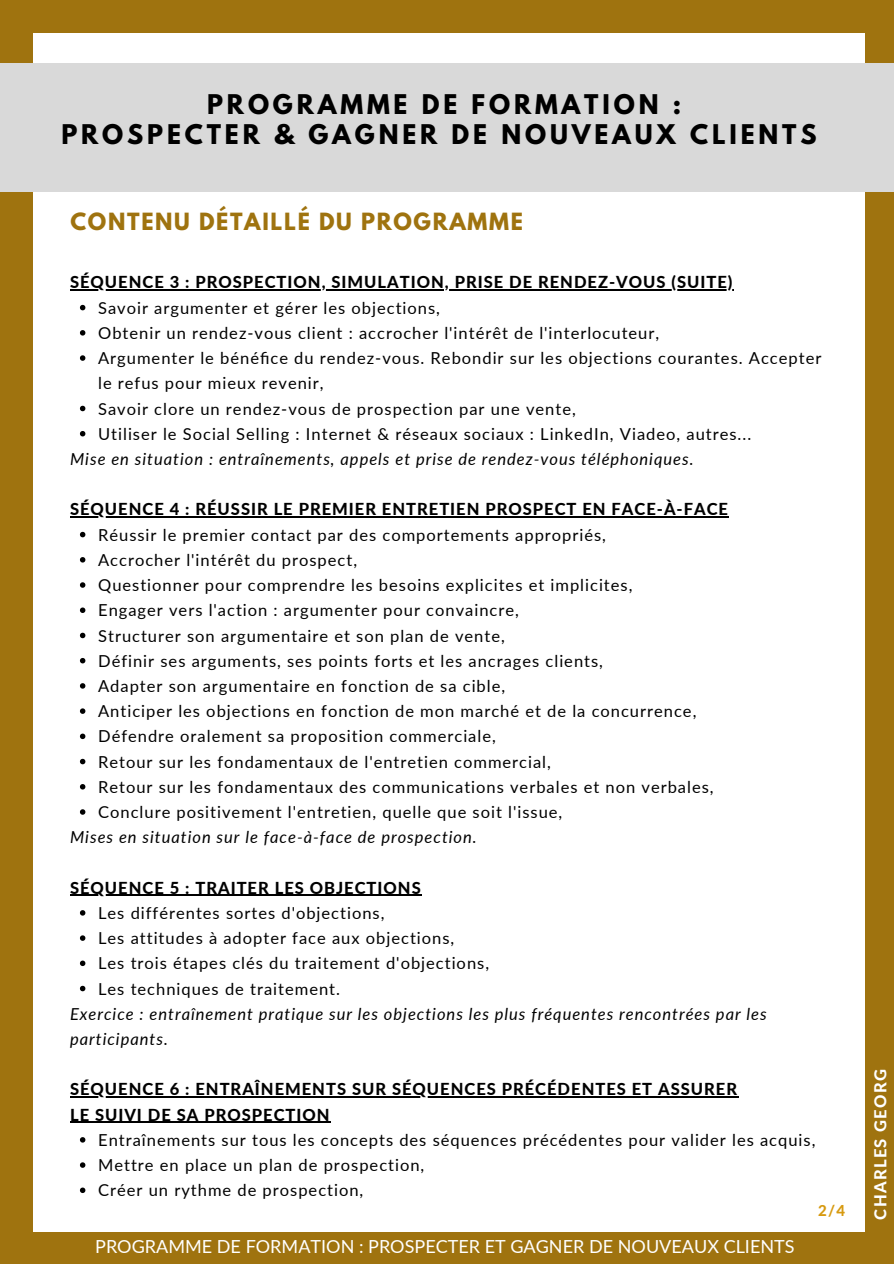
<style>
.page{position:relative;width:894px;height:1264px;background:#fff}
.page>*{position:absolute;margin:0;border:0;box-sizing:border-box;transform-origin:0 0}
.t1{font:700 24px "League Spartan";letter-spacing:.16em;color:#000}
.t2{font:700 21px "League Spartan";letter-spacing:.08em;color:#9f730f}
.t3{font:18px "Lato";color:#fff}
.t4{font:16.5px/25.2px "Lato";letter-spacing:.06em;color:#000}
.t5{font:800 16.5px "Lato";letter-spacing:.06em;color:#000}
.t6{font:italic 16.5px/25.2px "Lato";letter-spacing:.06em;color:#000}
.t7{font:800 16.5px "Lato";letter-spacing:.08em;color:#fff}
.t8{font:800 15px "Lato";color:#d79a10}
</style>
<div class="page">
<div style="left:0;top:0;width:893px;height:1263px;background:#9f730f"></div>
<div style="left:34px;top:33px;width:830px;height:1198px;background:#fff"></div>
<svg style="left:80px;top:305px;width:5px;height:5px"></svg>
<svg style="left:80px;top:330px;width:5px;height:5px"></svg>
<svg style="left:80px;top:355px;width:5px;height:6px"></svg>
<svg style="left:80px;top:406px;width:5px;height:5px"></svg>
<svg style="left:80px;top:431px;width:5px;height:5px"></svg>
<svg style="left:80px;top:532px;width:5px;height:5px"></svg>
<svg style="left:80px;top:557px;width:5px;height:5px"></svg>
<svg style="left:80px;top:582px;width:5px;height:5px"></svg>
<svg style="left:80px;top:607px;width:5px;height:6px"></svg>
<svg style="left:80px;top:632px;width:5px;height:6px"></svg>
<svg style="left:80px;top:658px;width:5px;height:5px"></svg>
<svg style="left:80px;top:683px;width:5px;height:5px"></svg>
<svg style="left:80px;top:708px;width:5px;height:6px"></svg>
<svg style="left:80px;top:733px;width:5px;height:6px"></svg>
<svg style="left:80px;top:758px;width:5px;height:6px"></svg>
<svg style="left:80px;top:784px;width:5px;height:5px"></svg>
<svg style="left:80px;top:809px;width:5px;height:5px"></svg>
<svg style="left:80px;top:910px;width:5px;height:5px"></svg>
<svg style="left:80px;top:935px;width:5px;height:5px"></svg>
<svg style="left:80px;top:960px;width:5px;height:6px"></svg>
<svg style="left:80px;top:985px;width:5px;height:6px"></svg>
<svg style="left:80px;top:1137px;width:5px;height:5px"></svg>
<svg style="left:80px;top:1162px;width:5px;height:5px"></svg>
<svg style="left:80px;top:1187px;width:5px;height:5px"></svg>
<hr style="left:70px;top:289px;width:663px;height:1px;background:#000">
<hr style="left:70px;top:516px;width:658px;height:1px;background:#000">
<hr style="left:70px;top:894px;width:351px;height:1px;background:#000">
<hr style="left:70px;top:1096px;width:668px;height:1px;background:#000">
<hr style="left:70px;top:1121px;width:260px;height:1px;background:#000">
<div style="left:0;top:63px;width:893px;height:129px;background:#d9d9d9"></div>
<p class="t1" style="left:207px;top:92px;width:475px">PROGRAMME DE FORMATION :</p>
<p class="t1" style="left:61px;top:122px;width:756px">PROSPECTER &amp; GAGNER DE NOUVEAUX CLIENTS</p>
<p class="t2" style="left:70px;top:211px;width:454px">CONTENU DÉTAILLÉ DU PROGRAMME</p>
<p class="t5" style="left:70px;top:272px;width:663px">SÉQUENCE 3 : PROSPECTION, SIMULATION, PRISE DE RENDEZ-VOUS (SUITE)</p>
<p class="t4" style="left:98px;top:295px;width:343px">Savoir argumenter et gérer les objections,</p>
<p class="t4" style="left:98px;top:320px;width:562px">Obtenir un rendez-vous client : accrocher l'intérêt de l'interlocuteur,</p>
<p class="t4" style="left:98px;top:345px;width:724px">Argumenter le bénéfice du rendez-vous. Rebondir sur les objections courantes. Accepter le refus pour mieux revenir,</p>
<p class="t4" style="left:98px;top:395px;width:479px">Savoir clore un rendez-vous de prospection par une vente,</p>
<p class="t4" style="left:98px;top:421px;width:654px">Utiliser le Social Selling : Internet &amp; réseaux sociaux : LinkedIn, Viadeo, autres...</p>
<p class="t6" style="left:70px;top:446px;width:625px">Mise en situation : entraînements, appels et prise de rendez-vous téléphoniques.</p>
<p class="t5" style="left:70px;top:499px;width:659px">SÉQUENCE 4 : RÉUSSIR LE PREMIER ENTRETIEN PROSPECT EN FACE-À-FACE</p>
<p class="t4" style="left:98px;top:521px;width:509px">Réussir le premier contact par des comportements appropriés,</p>
<p class="t4" style="left:98px;top:547px;width:260px">Accrocher l'intérêt du prospect,</p>
<p class="t4" style="left:98px;top:572px;width:535px">Questionner pour comprendre les besoins explicites et implicites,</p>
<p class="t4" style="left:98px;top:597px;width:422px">Engager vers l'action : argumenter pour convaincre,</p>
<p class="t4" style="left:98px;top:622px;width:408px">Structurer son argumentaire et son plan de vente,</p>
<p class="t4" style="left:98px;top:647px;width:506px">Définir ses arguments, ses points forts et les ancrages clients,</p>
<p class="t4" style="left:98px;top:673px;width:408px">Adapter son argumentaire en fonction de sa cible,</p>
<p class="t4" style="left:98px;top:698px;width:599px">Anticiper les objections en fonction de mon marché et de la concurrence,</p>
<p class="t4" style="left:98px;top:723px;width:399px">Défendre oralement sa proposition commerciale,</p>
<p class="t4" style="left:98px;top:748px;width:454px">Retour sur les fondamentaux de l'entretien commercial,</p>
<p class="t4" style="left:98px;top:773px;width:616px">Retour sur les fondamentaux des communications verbales et non verbales,</p>
<p class="t4" style="left:98px;top:799px;width:465px">Conclure positivement l'entretien, quelle que soit l'issue,</p>
<p class="t6" style="left:70px;top:824px;width:408px">Mises en situation sur le face-à-face de prospection.</p>
<p class="t5" style="left:70px;top:877px;width:352px">SÉQUENCE 5 : TRAITER LES OBJECTIONS</p>
<p class="t4" style="left:98px;top:899px;width:288px">Les différentes sortes d'objections,</p>
<p class="t4" style="left:98px;top:925px;width:357px">Les attitudes à adopter face aux objections,</p>
<p class="t4" style="left:98px;top:950px;width:392px">Les trois étapes clés du traitement d'objections,</p>
<p class="t4" style="left:98px;top:975px;width:243px">Les techniques de traitement.</p>
<p class="t6" style="left:70px;top:1000px;width:698px">Exercice : entraînement pratique sur les objections les plus fréquentes rencontrées par les participants.</p>
<p class="t5" style="left:70px;top:1079px;width:668px">SÉQUENCE 6 : ENTRAÎNEMENTS SUR SÉQUENCES PRÉCÉDENTES ET ASSURER</p>
<p class="t5" style="left:70px;top:1104px;width:261px">LE SUIVI DE SA PROSPECTION</p>
<p class="t4" style="left:98px;top:1126px;width:718px">Entraînements sur tous les concepts des séquences précédentes pour valider les acquis,</p>
<p class="t4" style="left:98px;top:1152px;width:327px">Mettre en place un plan de prospection,</p>
<p class="t4" style="left:98px;top:1177px;width:267px">Créer un rythme de prospection,</p>
<p class="t3" style="left:95px;top:1234px;width:700px">PROGRAMME DE FORMATION : PROSPECTER ET GAGNER DE NOUVEAUX CLIENTS</p>
<p class="t8" style="left:817px;top:1201px;width:28px">2/4</p>
<p class="t7" style="left:870px;top:1219px;width:152px;rotate:-90deg">CHARLES GEORG</p>
</div>
